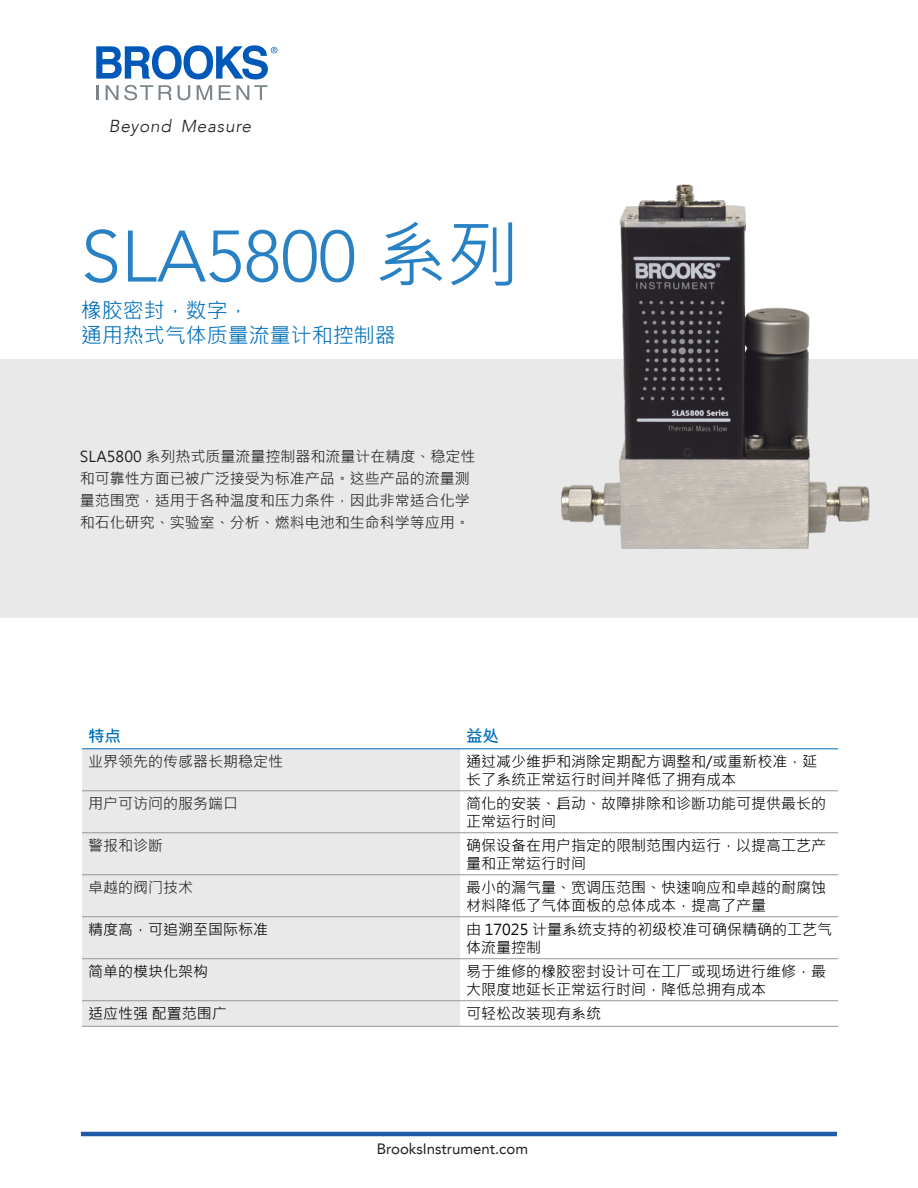
<style>
.page{position:relative;width:918px;height:1188px;background:#fff}
.page>*{position:absolute;margin:0;border:0;box-sizing:border-box;transform-origin:0 0}
.bro-Coverline{font:300 72px "Avenir LT";color:#2881c4}
.bro-Body_SH2{font:21px "Microsoft Jheng Hei";color:#006fba}
.t1{font:italic 300 17.4px "Avenir LT";letter-spacing:.035em;color:#231f20}
.t2{font:700 16.5px "Microsoft Jheng Hei";color:#006fba}
.t3{font:15px/18px "Microsoft Jheng Hei";color:#000}
.t4{font:15px/22.2px "Microsoft Jheng Hei";color:#231f20}
.Body_text{font:15px "Avenir LT";color:#231f20}
.s1{font-family:"Microsoft Jheng Hei";font-weight:400}
</style>
<div class="page">
<div style="left:0;top:360px;width:918px;height:258px;background:#e9e9e9"></div>
<hr style="left:81px;top:1132px;width:756px;height:4px;background:#1f5aa9">
<svg style="left:97px;top:85px;width:2px;height:15px"></svg>
<svg style="left:106px;top:85px;width:12px;height:15px"></svg>
<svg style="left:124px;top:85px;width:48px;height:15px"></svg>
<svg style="left:178px;top:85px;width:12px;height:15px"></svg>
<svg style="left:197px;top:85px;width:15px;height:15px"></svg>
<svg style="left:219px;top:85px;width:49px;height:15px"></svg>
<svg style="left:96px;top:45px;width:181px;height:34px"></svg>
<div style="left:82px;top:749px;width:378px;height:277px;background:#e9e9e9"></div>
<hr style="left:82px;top:790px;width:378px;height:1px;background:#90979d">
<hr style="left:460px;top:790px;width:378px;height:1px;background:#90979d">
<hr style="left:82px;top:832px;width:378px;height:1px;background:#90979d">
<hr style="left:460px;top:832px;width:378px;height:1px;background:#90979d">
<hr style="left:82px;top:874px;width:378px;height:1px;background:#90979d">
<hr style="left:460px;top:874px;width:378px;height:1px;background:#90979d">
<hr style="left:82px;top:916px;width:378px;height:1px;background:#90979d">
<hr style="left:460px;top:916px;width:378px;height:1px;background:#90979d">
<hr style="left:82px;top:958px;width:378px;height:1px;background:#90979d">
<hr style="left:460px;top:958px;width:378px;height:1px;background:#90979d">
<hr style="left:82px;top:1000px;width:378px;height:1px;background:#90979d">
<hr style="left:460px;top:1000px;width:378px;height:1px;background:#90979d">
<hr style="left:82px;top:1026px;width:378px;height:1px;background:#90979d">
<hr style="left:460px;top:1026px;width:378px;height:1px;background:#90979d">
<hr style="left:82px;top:748px;width:378px;height:1px;background:#006fba">
<hr style="left:460px;top:748px;width:378px;height:1px;background:#006fba">
<img style="left:561px;top:185px;width:309px;height:364px">
<p class="t1" style="left:109px;top:116px;width:144px">Beyond Measure</p>
<p class="bro-Coverline" style="left:81px;top:214px;width:439px">SLA5800 <span class="s1">系列</span></p>
<p class="bro-Body_SH2" style="left:81px;top:297px;width:169px">橡胶密封，数字，</p>
<p class="bro-Body_SH2" style="left:81px;top:322px;width:317px">通用热式气体质量流量计和控制器</p>
<p class="t4" style="left:80px;top:445px;width:397px">SLA5800 系列热式质量流量控制器和流量计在精度、稳定性和可靠性方面已被广泛接受为标准产品。这些产品的流量测量范围宽，适用于各种温度和压力条件，因此非常适合化学和石化研究、实验室、分析、燃料电池和生命科学等应用。</p>
<p class="t2" style="left:88px;top:726px;width:34px">特点</p>
<p class="t2" style="left:466px;top:726px;width:34px">益处</p>
<p class="t4" style="left:88px;top:750px;width:196px">业界领先的传感器长期稳定性</p>
<p class="t3" style="left:466px;top:752px;width:353px">通过减少维护和消除定期配方调整和/或重新校准，延长了系统正常运行时间并降低了拥有成本</p>
<p class="t4" style="left:88px;top:792px;width:151px">用户可访问的服务端口</p>
<p class="t3" style="left:466px;top:794px;width:361px">简化的安装、启动、故障排除和诊断功能可提供最长的正常运行时间</p>
<p class="t4" style="left:88px;top:834px;width:76px">警报和诊断</p>
<p class="t3" style="left:466px;top:836px;width:361px">确保设备在用户指定的限制范围内运行，以提高工艺产量和正常运行时间</p>
<p class="t4" style="left:88px;top:876px;width:106px">卓越的阀门技术</p>
<p class="t3" style="left:466px;top:878px;width:361px">最小的漏气量、宽调压范围、快速响应和卓越的耐腐蚀材料降低了气体面板的总体成本，提高了产量</p>
<p class="t3" style="left:88px;top:920px;width:181px">精度高，可追溯至国际标准</p>
<p class="t3" style="left:466px;top:920px;width:367px">由 17025 计量系统支持的初级校准可确保精确的工艺气体流量控制</p>
<p class="t3" style="left:88px;top:962px;width:121px">简单的模块化架构</p>
<p class="t3" style="left:466px;top:962px;width:361px">易于维修的橡胶密封设计可在工厂或现场进行维修，最大限度地延长正常运行时间，降低总拥有成本</p>
<p class="t3" style="left:88px;top:1004px;width:140px">适应性强 配置范围广</p>
<p class="t3" style="left:466px;top:1004px;width:136px">可轻松改装现有系统</p>
<p class="Body_text" style="left:377px;top:1140px;width:153px">BrooksInstrument.com</p>
</div>
